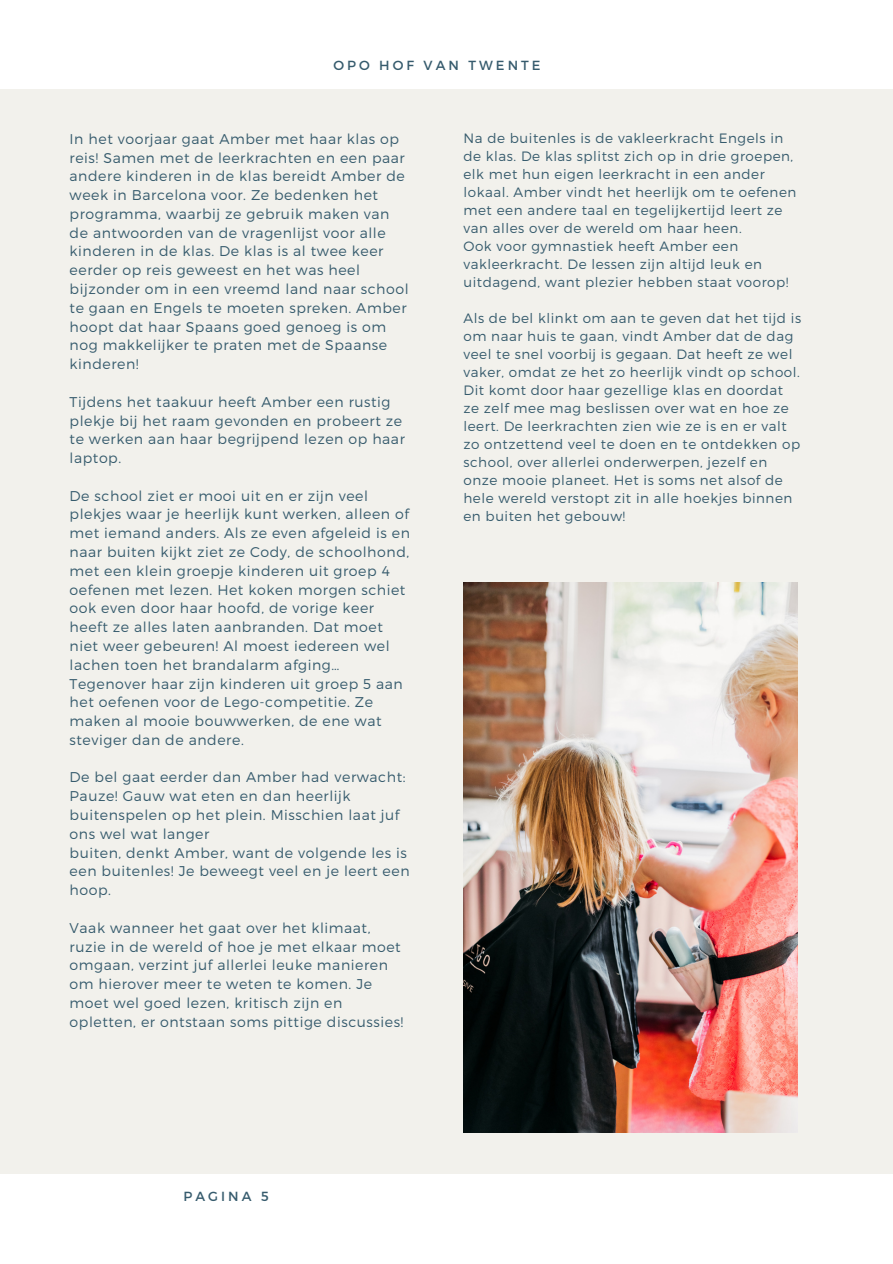
<style>
.page{position:relative;width:893px;height:1264px;background:#fff}
.page>*{position:absolute;margin:0;border:0;box-sizing:border-box;transform-origin:0 0}
.t1{font:300 14.1px/18.8px "Montserrat";letter-spacing:.04em;color:#365b6d}
.t2{font:300 13.5px/18px "Montserrat";letter-spacing:.04em;color:#365b6d}
.t3{font:13.2px "Montserrat";letter-spacing:.23em;color:#365b6d}
</style>
<div class="page">
<div style="left:0;top:89px;width:892px;height:1084px;background:#f2f1ec"></div>
<img style="left:463px;top:582px;width:334px;height:550px">
<p class="t3" style="left:333px;top:57px;width:209px">OPO HOF VAN TWENTE</p>
<p class="t1" style="left:70px;top:129px;width:340px">In het voorjaar gaat Amber met haar klas op reis! Samen met de leerkrachten en een paar andere kinderen in de klas bereidt Amber de week in Barcelona voor. Ze bedenken het programma, waarbij ze gebruik maken van de antwoorden van de vragenlijst voor alle kinderen in de klas. De klas is al twee keer eerder op reis geweest en het was heel bijzonder om in een vreemd land naar school te gaan en Engels te moeten spreken. Amber hoopt dat haar Spaans goed genoeg is om nog makkelijker te praten met de Spaanse kinderen!</p>
<p class="t1" style="left:70px;top:391px;width:337px">Tijdens het taakuur heeft Amber een rustig plekje bij het raam gevonden en probeert ze te werken aan haar begrijpend lezen op haar laptop.</p>
<p class="t1" style="left:70px;top:485px;width:342px">De school ziet er mooi uit en er zijn veel plekjes waar je heerlijk kunt werken, alleen of met iemand anders. Als ze even afgeleid is en naar buiten kijkt ziet ze Cody, de schoolhond, met een klein groepje kinderen uit groep 4 oefenen met lezen. Het koken morgen schiet ook even door haar hoofd, de vorige keer heeft ze alles laten aanbranden. Dat moet niet weer gebeuren! Al moest iedereen wel lachen toen het brandalarm afging… Tegenover haar zijn kinderen uit groep 5 aan het oefenen voor de Lego-competitie. Ze maken al mooie bouwwerken, de ene wat steviger dan de andere.</p>
<p class="t1" style="left:70px;top:767px;width:337px">De bel gaat eerder dan Amber had verwacht:<br>Pauze! Gauw wat eten en dan heerlijk buitenspelen op het plein. Misschien laat juf ons wel wat langer</p>
<p class="t1" style="left:70px;top:842px;width:341px">buiten, denkt Amber, want de volgende les is een buitenles! Je beweegt veel en je leert een hoop.</p>
<p class="t1" style="left:70px;top:917px;width:335px">Vaak wanneer het gaat over het klimaat, ruzie in de wereld of hoe je met elkaar moet omgaan, verzint juf allerlei leuke manieren om hierover meer te weten te komen. Je moet wel goed lezen, kritisch zijn en opletten, er ontstaan soms pittige discussies!</p>
<p class="t2" style="left:463px;top:129px;width:334px">Na de buitenles is de vakleerkracht Engels in de klas. De klas splitst zich op in drie groepen, elk met hun eigen leerkracht in een ander lokaal. Amber vindt het heerlijk om te oefenen met een andere taal en tegelijkertijd leert ze van alles over de wereld om haar heen.</p>
<p class="t2" style="left:463px;top:237px;width:326px">Ook voor gymnastiek heeft Amber een vakleerkracht. De lessen zijn altijd leuk en uitdagend, want plezier hebben staat voorop!</p>
<p class="t2" style="left:463px;top:309px;width:339px">Als de bel klinkt om aan te geven dat het tijd is om naar huis te gaan, vindt Amber dat de dag veel te snel voorbij is gegaan. Dat heeft ze wel vaker, omdat ze het zo heerlijk vindt op school.<br>Dit komt door haar gezellige klas en doordat ze zelf mee mag beslissen over wat en hoe ze leert. De leerkrachten zien wie ze is en er valt zo ontzettend veel te doen en te ontdekken op school, over allerlei onderwerpen, jezelf en onze mooie planeet. Het is soms net alsof de hele wereld verstopt zit in alle hoekjes binnen en buiten het gebouw!</p>
<p class="t3" style="left:183px;top:1187px;width:87px">PAGINA 5</p>
</div>
